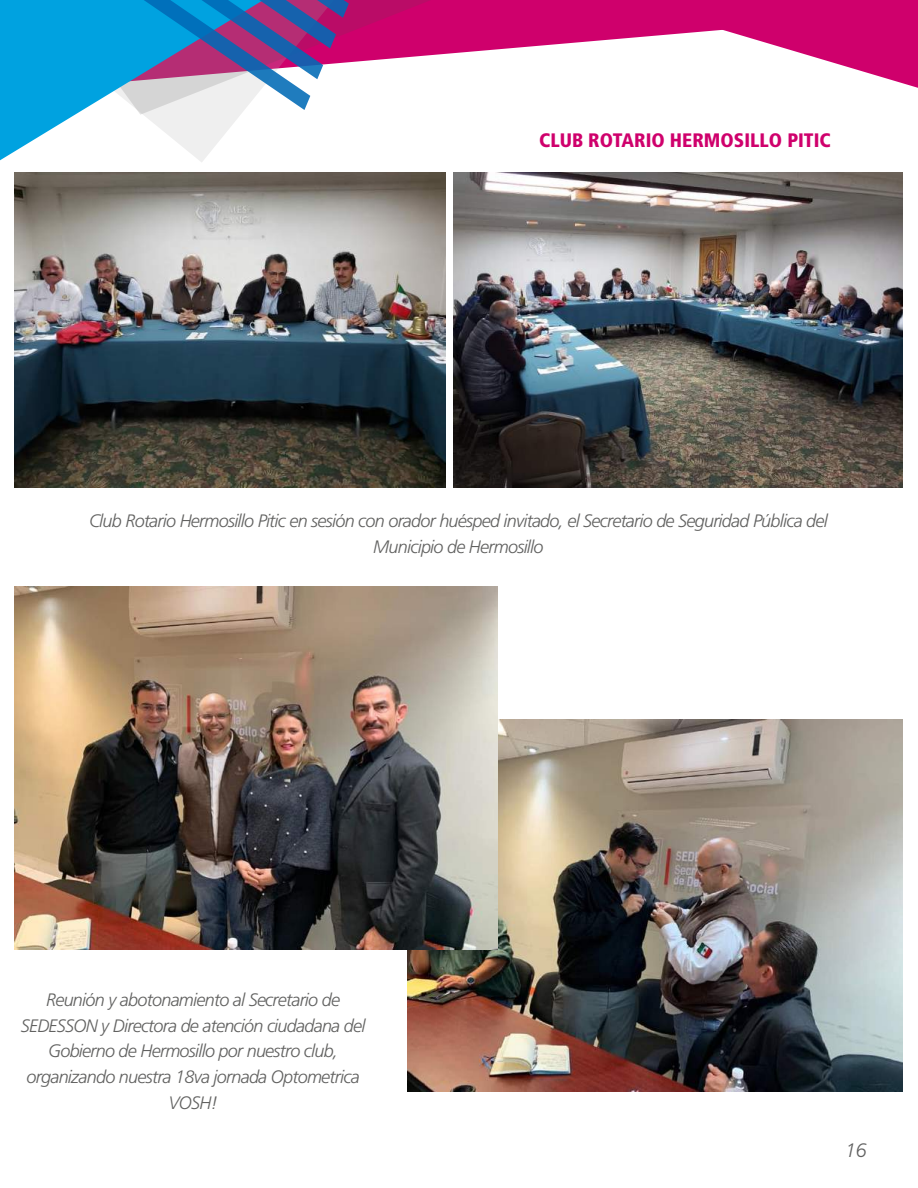
<style>
.page{position:relative;width:918px;height:1188px;background:#fff}
.page>*{position:absolute;margin:0;border:0;box-sizing:border-box;transform-origin:0 0}
.t1{font:900 condensed 19.5px "Frutiger LT Std";color:#cf006c}
.t2{font:italic 300 19.5px "Frutiger LT Std";color:#606060}
.t3{font:italic 300 18px/25.8px "Frutiger LT Std";letter-spacing:-.04em;color:#616160;text-align:center}
</style>
<div class="page">
<img style="left:407px;top:720px;width:496px;height:371px">
<svg style="left:833px;top:0;width:85px;height:88px;background:#d52581"></svg>
<svg style="left:349px;top:0;width:484px;height:63px;fill:#cf006c"></svg>
<svg style="left:0;top:0;width:349px;height:160px"></svg>
<img style="left:14px;top:172px;width:431px;height:316px">
<img style="left:454px;top:172px;width:449px;height:316px">
<img style="left:14px;top:587px;width:484px;height:362px">
<p class="t1" style="left:539px;top:128px;width:293px">CLUB ROTARIO HERMOSILLO PITIC</p>
<p class="t3" style="left:89px;top:508px;width:740px">Club Rotario Hermosillo Pitic en sesión con orador huésped invitado, el Secretario de Seguridad Pública del<br>Municipio de Hermosillo</p>
<p class="t3" style="left:21px;top:987px;width:346px">Reunión y abotonamiento al Secretario de SEDESSON y Directora de atención ciudadana del Gobierno de Hermosillo por nuestro club, organizando nuestra 18va jornada Optometrica VOSH!</p>
<p class="t2" style="left:845px;top:1139px;width:23px">16</p>
</div>
